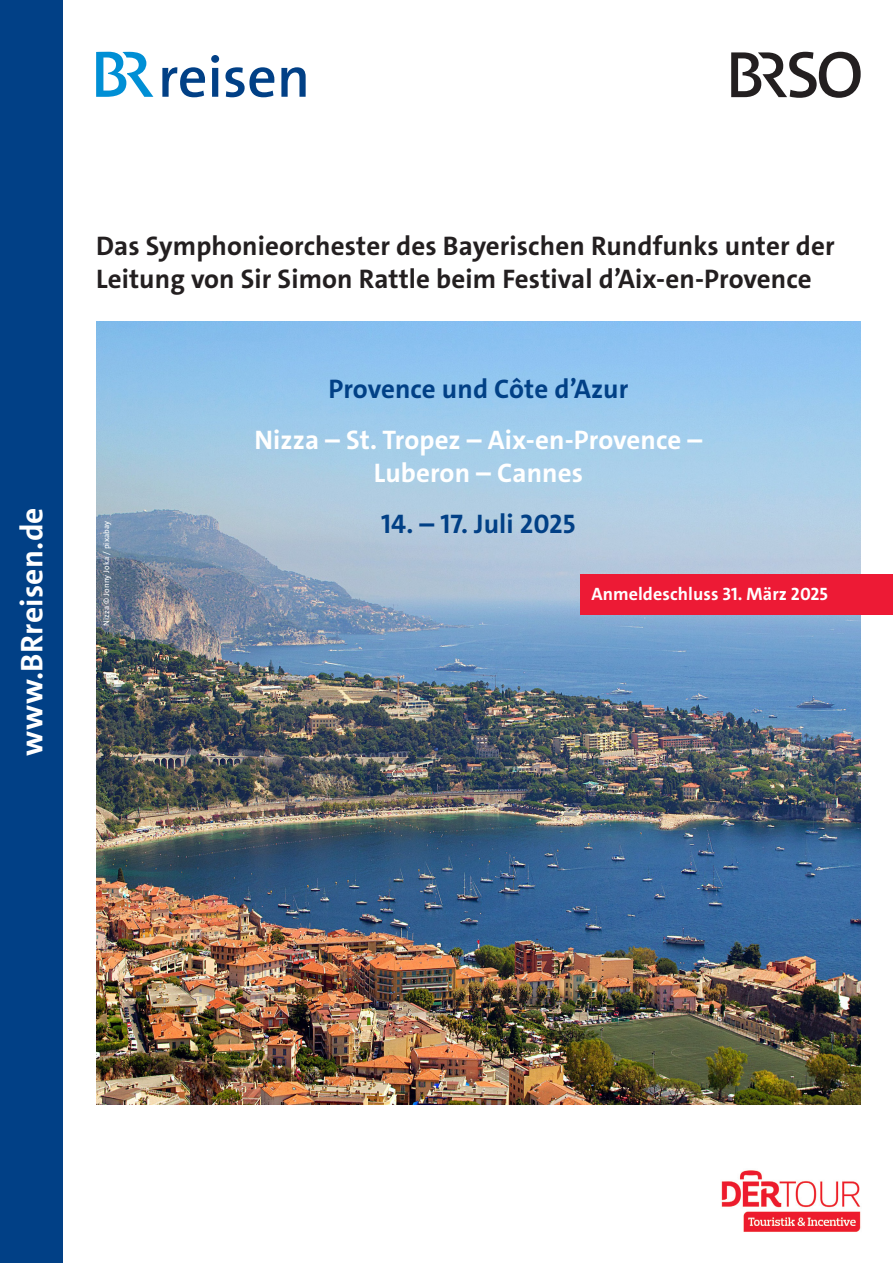
<style>
.page{position:relative;width:893px;height:1263px;background:#fff}
.page>*{position:absolute;margin:0;border:0;box-sizing:border-box;transform-origin:0 0}
.t1{font:700 31.5px "The Sans C4 s";letter-spacing:.01em;color:#fff}
.t2{font:700 27px/33px "The Sans C4 s";letter-spacing:.005em;color:#231f20}
.t3{font:700 27px/33px "The Sans C4 s";letter-spacing:.005em;color:#fff;text-align:center}
.t4{font:700 27px "The Sans C4 s";letter-spacing:.005em;color:#014086}
.t5{font:700 18px "The Sans C4 s";letter-spacing:.005em;color:#fff}
.t6{font:8.25px "The Sans C4 s";letter-spacing:.01em;color:#fff}
</style>
<div class="page">
<img style="left:96px;top:321px;width:764px;height:783px">
<div style="left:0;top:0;width:63px;height:1263px;background:#014086"></div>
<svg style="left:96px;top:52px;width:57px;height:45px"></svg>
<svg style="left:162px;top:55px;width:144px;height:42px"></svg>
<img style="left:721px;top:1170px;width:140px;height:62px">
<svg style="left:731px;top:52px;width:130px;height:46px"></svg>
<div style="left:580px;top:574px;width:313px;height:40px;background:#ed1a35"></div>
<p class="t1" style="left:12px;top:756px;width:250px;rotate:-90deg">www.BRreisen.de</p>
<p class="t2" style="left:96px;top:229px;width:740px">Das Symphonieorchester des Bayerischen Rundfunks unter der<br>Leitung von Sir Simon Rattle beim Festival d’Aix-en-Provence</p>
<p class="t6" style="left:101px;top:625px;width:106px;rotate:-90deg">Nizza © Jonny Joka / pixabay</p>
<p class="t4" style="left:328px;top:372px;width:302px">Provence und Côte d’Azur</p>
<p class="t3" style="left:254px;top:424px;width:449px">Nizza – St. Tropez – Aix-en-Provence –<br>Luberon – Cannes</p>
<p class="t4" style="left:381px;top:507px;width:196px">14. – 17. Juli 2025</p>
<p class="t5" style="left:591px;top:582px;width:238px">Anmeldeschluss 31. März 2025</p>
</div>
